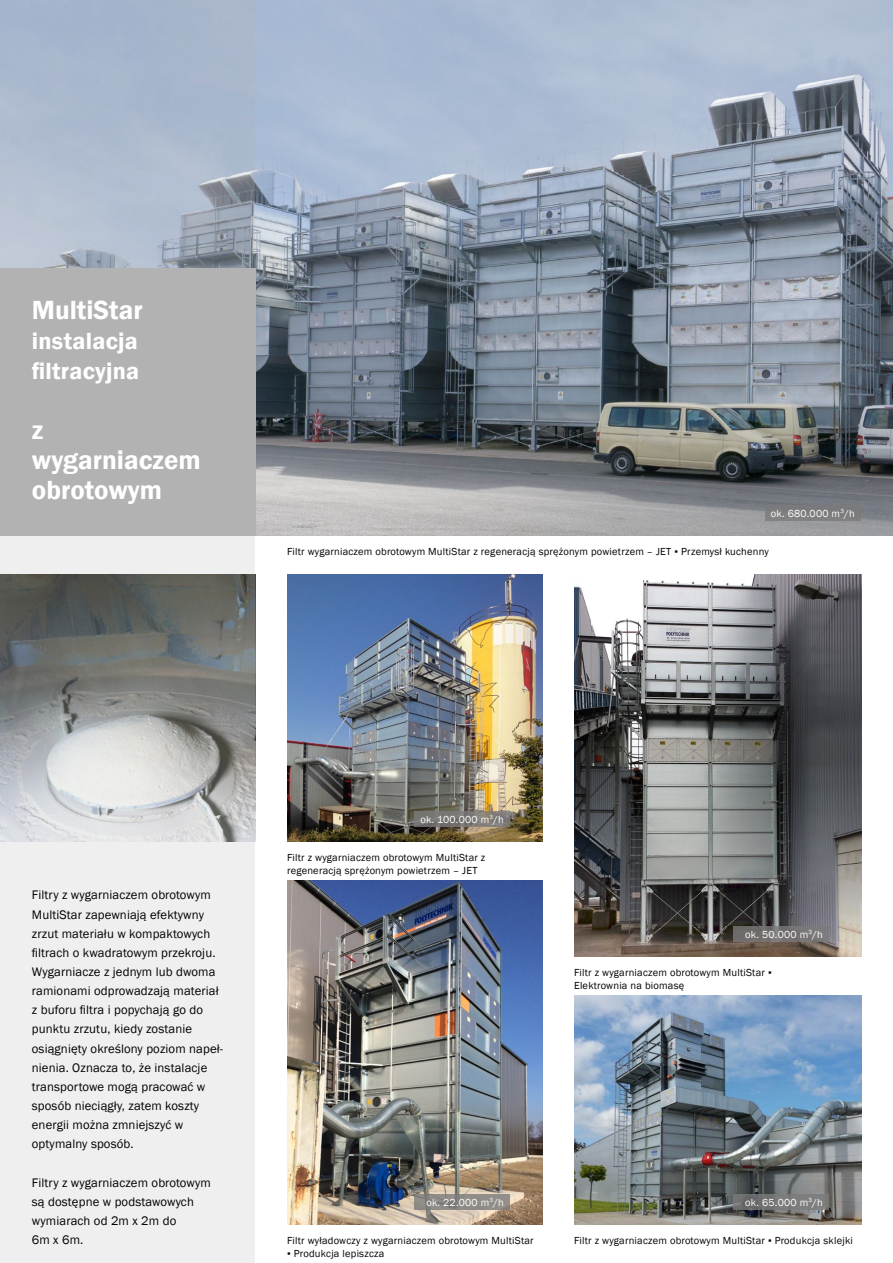
<style>
.page{position:relative;width:893px;height:1263px;background:#fff}
.page>*{position:absolute;margin:0;border:0;box-sizing:border-box;transform-origin:0 0}
.t1{font:600 27px/30px "Franklin Gothic";color:#fff}
.t2{font:600 24px/30px "Franklin Gothic";letter-spacing:.01em;color:#fff}
.t3{font:12.75px/19.2px "Franklin Gothic";letter-spacing:.01em;color:#000}
.t4{font:10.5px/12.8px "Franklin Gothic";letter-spacing:.02em;color:#000}
.t5{font:10.5px "Franklin Gothic";letter-spacing:.02em;color:#fff}
</style>
<div class="page">
<img style="left:255px;top:0;width:638px;height:536px">
<img style="left:574px;top:995px;width:287px;height:230px">
<img style="left:287px;top:574px;width:255px;height:268px">
<img style="left:287px;top:880px;width:255px;height:345px">
<img style="left:574px;top:574px;width:287px;height:383px">
<div style="left:765px;top:505px;width:96px;height:16px;background:#7c7b7b"></div>
<svg style="left:733px;top:926px;width:96px;height:15px"></svg>
<svg style="left:733px;top:1194px;width:96px;height:15px"></svg>
<svg style="left:415px;top:1194px;width:95px;height:15px"></svg>
<svg style="left:415px;top:811px;width:95px;height:16px;background:#7b7875"></svg>
<svg style="left:0;top:536px;width:255px;height:727px;fill:#f0efef"></svg>
<svg style="left:0;top:0;width:255px;height:268px;background:#aab7ca"></svg>
<div style="left:0;top:268px;width:255px;height:268px;background:#b3b2b2"></div>
<h1 class="t1" style="left:32px;top:295px;width:112px">MultiStar</h1>
<h2 class="t2" style="left:32px;top:326px;width:109px">instalacja filtracyjna</h2>
<h1 class="t1" style="left:32px;top:415px;width:170px">z wygarniaczem obrotowym</h1>
<p class="t5" style="left:771px;top:507px;width:85px">ok. 680.000 m<sup>3</sup>/h</p>
<p class="t4" style="left:287px;top:545px;width:483px">Filtr wygarniaczem obrotowym MultiStar z regeneracją sprężonym powietrzem – JET ▪ Przemysł kuchenny</p>
<p class="t3" style="left:32px;top:886px;width:193px">Filtry z wygarniaczem obrotowym<br>MultiStar zapewniają efektywny zrzut materiału w kompaktowych filtrach o kwadratowym przekroju.<br>Wygarniacze z jednym lub dwoma ramionami odprowadzają materiał z buforu filtra i popychają go do punktu zrzutu, kiedy zostanie osiągnięty określony poziom napeł&shy;nienia. Oznacza to, że instalacje transportowe mogą pracować w sposób nieciągły, zatem koszty energii można zmniejszyć w optymalny sposób.</p>
<p class="t3" style="left:32px;top:1173px;width:180px">Filtry z wygarniaczem obrotowym są dostępne w podstawowych wymiarach od 2m x 2m do<br>6m x 6m.</p>
<p class="t5" style="left:420px;top:813px;width:85px">ok. 100.000 m<sup>3</sup>/h</p>
<p class="t4" style="left:287px;top:851px;width:200px">Filtr z wygarniaczem obrotowym MultiStar z regeneracją sprężonym powietrzem – JET</p>
<p class="t5" style="left:745px;top:928px;width:79px">ok. 50.000 m<sup>3</sup>/h</p>
<p class="t4" style="left:574px;top:966px;width:199px">Filtr z wygarniaczem obrotowym MultiStar ▪<br>Elektrownia na biomasę</p>
<p class="t5" style="left:426px;top:1195px;width:79px">ok. 22.000 m<sup>3</sup>/h</p>
<p class="t5" style="left:745px;top:1195px;width:79px">ok. 65.000 m<sup>3</sup>/h</p>
<p class="t4" style="left:287px;top:1234px;width:248px">Filtr wyładowczy z wygarniaczem obrotowym MultiStar</p>
<p class="t4" style="left:287px;top:1247px;width:99px">▪ Produkcja lepiszcza</p>
<p class="t4" style="left:574px;top:1234px;width:280px">Filtr z wygarniaczem obrotowym MultiStar ▪ Produkcja sklejki</p>
</div>
